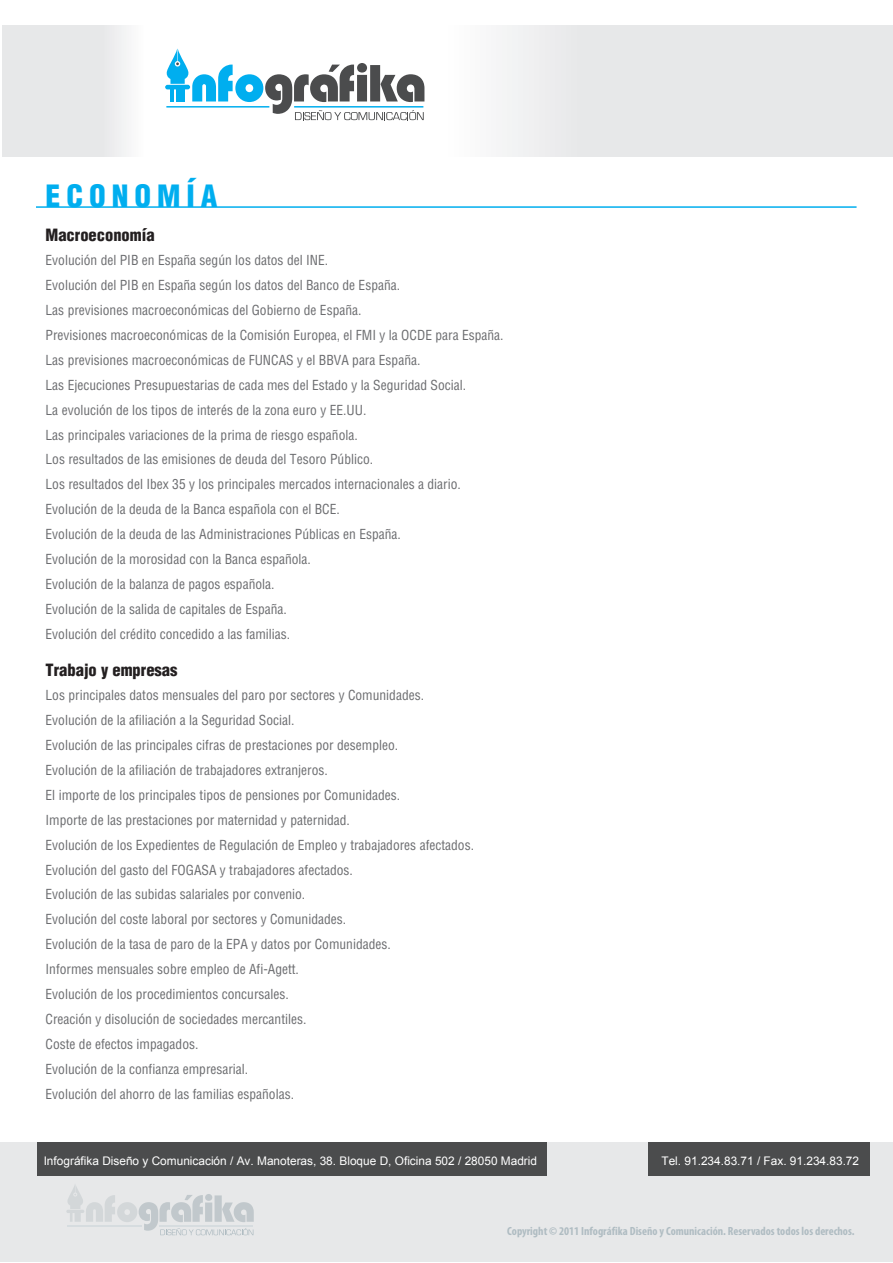
<style>
.page{position:relative;width:893px;height:1263px;background:#fff}
.page>*{position:absolute;margin:0;border:0;box-sizing:border-box;transform-origin:0 0}
.t1{font:900 condensed 30px "Helvetica";letter-spacing:.2em;color:#00aeef}
.t2{font:900 condensed 16.5px "Helvetica";color:#231f20}
.t3{font:condensed 13.5px/24.9px "Helvetica";color:#6c6d70}
.t4{font:11.85px "Arial";color:#fff}
.t5{font:700 condensed 11.85px "Myriad Pro";color:#afbcc2}
</style>
<div class="page">
<div style="left:445px;top:25px;width:447px;height:131px;background:linear-gradient(to right,#f3f3f4,#e2e3e4)"></div>
<div style="left:3px;top:25px;width:142px;height:131px;background:linear-gradient(to right,#e2e3e4,#f3f3f4)"></div>
<div style="left:0;top:1142px;width:893px;height:120px;background:#e7e8e9"></div>
<hr style="left:166px;top:106px;width:103px;height:2px;background:#00aeef">
<svg style="left:167px;top:48px;width:257px;height:72px"></svg>
<svg style="left:66px;top:1185px;width:188px;height:50px"></svg>
<div style="left:649px;top:1142px;width:221px;height:34px;background:#4b4c4d"></div>
<div style="left:37px;top:1142px;width:509px;height:34px;background:#4b4c4d"></div>
<hr style="left:36px;top:206px;width:820px;height:2px;background:#00aeef">
<p class="t1" style="left:46px;top:177px;width:174px">ECONOMÍA</p>
<p class="t2" style="left:46px;top:224px;width:111px">Macroeconomía</p>
<p class="t3" style="left:46px;top:248px;width:460px">Evolución del PIB en España según los datos del INE.<br>Evolución del PIB en España según los datos del Banco de España.<br>Las previsiones macroeconómicas del Gobierno de España.<br>Previsiones macroeconómicas de la Comisión Europea, el FMI y la OCDE para España.<br>Las previsiones macroeconómicas de FUNCAS y el BBVA para España.<br>Las Ejecuciones Presupuestarias de cada mes del Estado y la Seguridad Social.<br>La evolución de los tipos de interés de la zona euro y EE.UU.<br>Las principales variaciones de la prima de riesgo española.<br>Los resultados de las emisiones de deuda del Tesoro Público.<br>Los resultados del Ibex 35 y los principales mercados internacionales a diario.<br>Evolución de la deuda de la Banca española con el BCE.<br>Evolución de la deuda de las Administraciones Públicas en España.<br>Evolución de la morosidad con la Banca española.<br>Evolución de la balanza de pagos española.<br>Evolución de la salida de capitales de España.<br>Evolución del crédito concedido a las familias.</p>
<p class="t2" style="left:46px;top:659px;width:133px">Trabajo y empresas</p>
<p class="t3" style="left:46px;top:683px;width:430px">Los principales datos mensuales del paro por sectores y Comunidades.<br>Evolución de la afiliación a la Seguridad Social.<br>Evolución de las principales cifras de prestaciones por desempleo.<br>Evolución de la afiliación de trabajadores extranjeros.<br>El importe de los principales tipos de pensiones por Comunidades.<br>Importe de las prestaciones por maternidad y paternidad.<br>Evolución de los Expedientes de Regulación de Empleo y trabajadores afectados.<br>Evolución del gasto del FOGASA y trabajadores afectados.<br>Evolución de las subidas salariales por convenio.<br>Evolución del coste laboral por sectores y Comunidades.<br>Evolución de la tasa de paro de la EPA y datos por Comunidades.<br>Informes mensuales sobre empleo de Afi-Agett.<br>Evolución de los procedimientos concursales.<br>Creación y disolución de sociedades mercantiles.<br>Coste de efectos impagados.<br>Evolución de la confianza empresarial.<br>Evolución del ahorro de las familias españolas.</p>
<p class="t4" style="left:44px;top:1154px;width:495px">Infográfika Diseño y Comunicación / Av. Manoteras, 38. Bloque D, Oficina 502 / 28050 Madrid</p>
<p class="t4" style="left:661px;top:1154px;width:199px">Tel. 91.234.83.71 / Fax. 91.234.83.72</p>
<p class="t5" style="left:507px;top:1224px;width:349px">Copyright © 2011 Infográfika Diseño y Comunicación. Reservados todos los derechos.</p>
</div>
